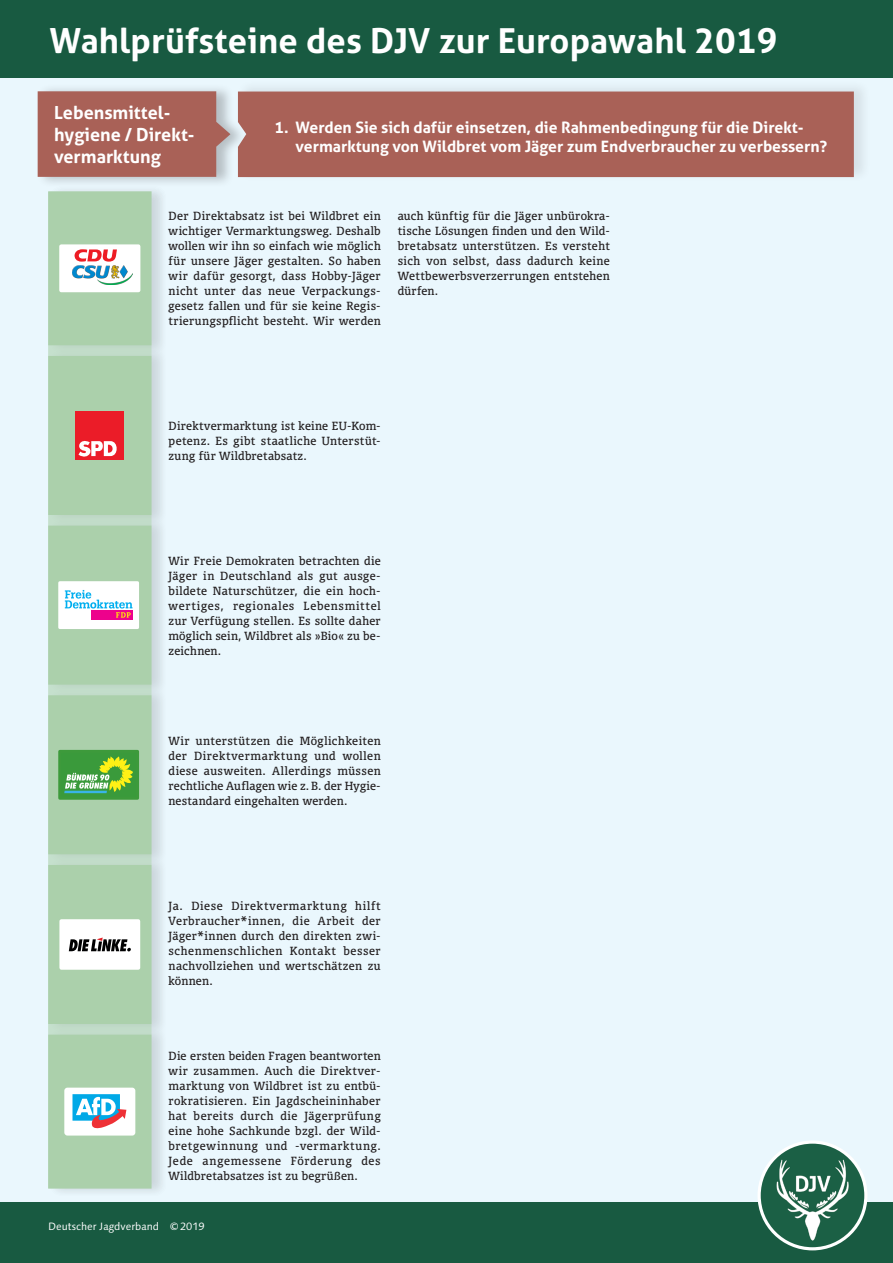
<style>
.page{position:relative;width:893px;height:1263px;background:#eaf7fd}
.page>*{position:absolute;margin:0;border:0;box-sizing:border-box;transform-origin:0 0}
.t1{font:700 34.5px "Aller";letter-spacing:.005em;color:#fff}
.t2{font:700 18px/21.6px "Aller";color:#fff}
.t3{font:700 15.75px/18.8px "Aller";color:#fff}
.t4{font:11.25px/15px "Olsen Pro";letter-spacing:.03em;color:#231f20;text-align:justify}
.t5{font:10.65px "Linotype Syntax";color:#fff}
</style>
<div class="page">
<div style="left:0;top:0;width:893px;height:78px;background:#185a41"></div>
<div style="left:0;top:1203px;width:893px;height:60px;background:#185a41"></div>
<img style="left:759px;top:1142px;width:107px;height:107px;border-radius:53px">
<div style="left:757px;top:1140px;width:110px;height:110px;border:3px solid #fff;border-radius:50%"></div>
<div style="left:48px;top:348px;width:121px;height:177px;background:#231f20;opacity:.26"></div>
<div style="left:48px;top:518px;width:121px;height:177px;background:#231f20;opacity:.26"></div>
<div style="left:48px;top:687px;width:121px;height:178px;background:#231f20;opacity:.26"></div>
<div style="left:48px;top:857px;width:121px;height:177px;background:#231f20;opacity:.26"></div>
<div style="left:48px;top:1027px;width:121px;height:172px;background:#231f20;opacity:.26"></div>
<div style="left:48px;top:184px;width:121px;height:172px;background:#231f20;opacity:.26"></div>
<svg style="left:48px;top:865px;width:104px;height:159px"></svg>
<svg style="left:48px;top:191px;width:104px;height:154px"></svg>
<div style="left:64px;top:265px;width:72px;height:22px;background:#fff"></div>
<img style="left:73px;top:266px;width:60px;height:19px">
<svg style="left:48px;top:356px;width:104px;height:159px"></svg>
<svg style="left:48px;top:1035px;width:104px;height:153px"></svg>
<div style="left:64px;top:1088px;width:71px;height:47px;border:3px solid #fff;border-radius:2px"></div>
<svg style="left:48px;top:526px;width:104px;height:159px"></svg>
<div style="left:58px;top:581px;width:81px;height:48px;border:3px solid #fff"></div>
<svg style="left:48px;top:695px;width:104px;height:159px"></svg>
<div style="left:58px;top:750px;width:81px;height:50px;border:3px solid #3d9a3b"></div>
<div style="left:37px;top:84px;width:210px;height:103px;background:#231f20;opacity:.26"></div>
<svg style="left:38px;top:91px;width:192px;height:86px"></svg>
<div style="left:237px;top:79px;width:634px;height:104px;background:#231f20;opacity:.1"></div>
<div style="left:238px;top:92px;width:616px;height:85px;background:#a96157"></div>
<h1 class="t1" style="left:50px;top:20px;width:729px">Wahlprüfsteine des DJV zur Europawahl 2019</h1>
<h2 class="t2" style="left:54px;top:102px;width:142px">Lebensmittel&shy;hygiene / Direkt&shy;vermarktung</h2>
<h3 class="t3" style="left:296px;top:118px;width:533px;text-indent:-21px">1. Werden Sie sich dafür einsetzen, die Rahmenbedingung für die Direkt&shy;vermarktung von Wildbret vom Jäger zum Endverbraucher zu verbessern?</h3>
<p class="t4" style="left:169px;top:208px;width:214px">Der Direktabsatz ist bei Wildbret ein wichtiger Vermarktungsweg. Deshalb wollen wir ihn so einfach wie möglich für unsere Jäger gestalten. So haben wir dafür gesorgt, dass Hobby-Jäger nicht unter das neue Verpackungs&shy;gesetz fallen und für sie keine Regis&shy;trierungspflicht besteht. Wir werden</p>
<p class="t4" style="left:398px;top:208px;width:214px">auch künftig für die Jäger unbürokra&shy;tische Lösungen finden und den Wild&shy;bretabsatz unterstützen. Es versteht sich von selbst, dass dadurch keine Wettbewerbsverzerrungen entstehen dürfen.</p>
<p class="t4" style="left:169px;top:418px;width:214px">Direktvermarktung ist keine EU-Kom&shy;petenz. Es gibt staatliche Unterstüt&shy;zung für Wildbretabsatz.</p>
<p class="t4" style="left:169px;top:553px;width:214px">Wir Freie Demokraten betrachten die Jäger in Deutschland als gut ausge&shy;bildete Naturschützer, die ein hoch&shy;wertiges, regionales Lebensmittel zur Verfügung stellen. Es sollte daher möglich sein, Wildbret als »Bio« zu be&shy;zeichnen.</p>
<p class="t4" style="left:169px;top:733px;width:214px">Wir unterstützen die Möglichkeiten der Direktvermarktung und wollen diese ausweiten. Allerdings müssen rechtliche Auflagen wie z. B. der Hygie&shy;nestandard eingehalten werden.</p>
<p class="t4" style="left:169px;top:898px;width:214px">Ja. Diese Direktvermarktung hilft Verbraucher*innen, die Arbeit der Jäger*innen durch den direkten zwi&shy;schenmenschlichen Kontakt besser nachvollziehen und wertschätzen zu können.</p>
<p class="t4" style="left:169px;top:1048px;width:214px">Die ersten beiden Fragen beantworten wir zusammen. Auch die Direktver&shy;marktung von Wildbret ist zu entbü&shy;rokratisieren. Ein Jagdscheininhaber hat bereits durch die Jägerprüfung eine hohe Sachkunde bzgl. der Wild&shy;bretgewinnung und -vermarktung.<br>Jede angemessene Förderung des Wildbretabsatzes ist zu begrüßen.</p>
<p class="t5" style="left:48px;top:1220px;width:158px">Deutscher Jagdverband © 2019</p>
</div>
